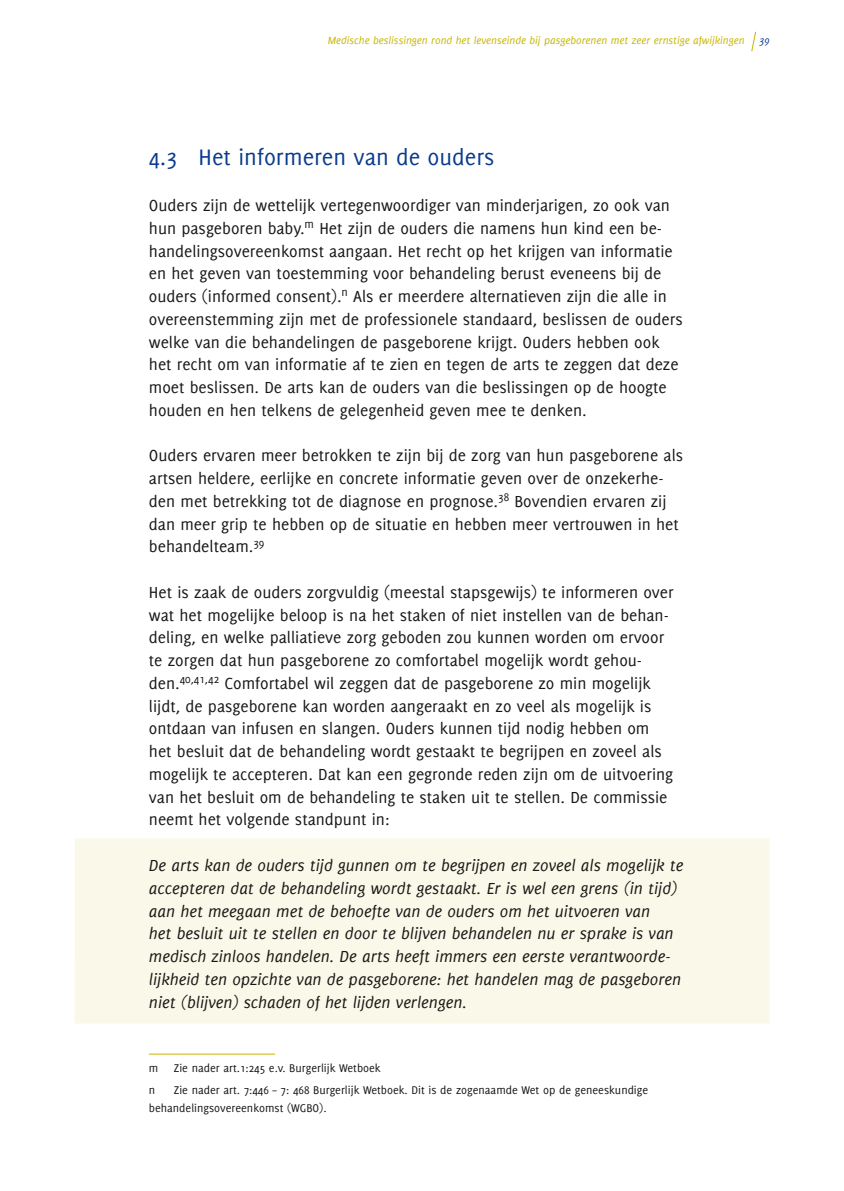
<style>
.page{position:relative;width:844px;height:1191px;background:#fff}
.page>*{position:absolute;margin:0;border:0;box-sizing:border-box;transform-origin:0 0}
.t1{font:24.5px "Delicious";color:#0b3c8b}
.t2{font:17.5px/22.8px "Delicious";color:#181716}
.t3{font:italic 17.5px/22.8px "Delicious";color:#181716}
.t4{font:12.25px/17.5px "Delicious";color:#181716}
.t5{font:italic 11.38px "Delicious";color:#c7b600}
.t6{font:italic 11.38px "Delicious";color:#0b3c8b}
</style>
<div class="page">
<svg style="left:751px;top:31px;width:5px;height:21px"></svg>
<div style="left:74px;top:838px;width:695px;height:185px;background:#faf8e8"></div>
<hr style="left:149px;top:1053px;width:126px;height:1px;background:#c7b600">
<p class="t5" style="left:327px;top:34px;width:418px">Medische beslissingen rond het levenseinde bij pasgeborenen met zeer ernstige afwijkingen</p>
<p class="t6" style="left:759px;top:34px;width:12px">39</p>
<h1 class="t1" style="left:149px;top:144px;width:347px">4.3 Het informeren van de ouders</h1>
<p class="t2" style="left:149px;top:194px;width:535px">Ouders zijn de wettelijk vertegenwoordiger van minderjarigen, zo ook van hun pasgeboren baby.<sup>m</sup> Het zijn de ouders die namens hun kind een be&shy;handelingsovereenkomst aangaan. Het recht op het krijgen van informatie en het geven van toestemming voor behandeling berust eveneens bij de ouders (informed consent).<sup>n</sup> Als er meerdere alternatieven zijn die alle in overeenstemming zijn met de professionele standaard, beslissen de ouders welke van die behandelingen de pasgeborene krijgt. Ouders hebben ook het recht om van informatie af te zien en tegen de arts te zeggen dat deze moet beslissen. De arts kan de ouders van die beslissingen op de hoogte houden en hen telkens de gelegenheid geven mee te denken.</p>
<p class="t2" style="left:149px;top:444px;width:535px">Ouders ervaren meer betrokken te zijn bij de zorg van hun pasgeborene als artsen heldere, eerlijke en concrete informatie geven over de onzekerhe&shy;den met betrekking tot de diagnose en prognose.<sup>38</sup> Bovendien ervaren zij dan meer grip te hebben op de situatie en hebben meer vertrouwen in het behandelteam.<sup>39</sup></p>
<p class="t2" style="left:149px;top:580px;width:526px">Het is zaak de ouders zorgvuldig (meestal stapsgewijs) te informeren over wat het mogelijke beloop is na het staken of niet instellen van de behan&shy;deling, en welke palliatieve zorg geboden zou kunnen worden om ervoor te zorgen dat hun pasgeborene zo comfortabel mogelijk wordt gehou&shy;den.<sup>40,41,42</sup> Comfortabel wil zeggen dat de pasgeborene zo min mogelijk lijdt, de pasgeborene kan worden aangeraakt en zo veel als mogelijk is ontdaan van infusen en slangen. Ouders kunnen tijd nodig hebben om het besluit dat de behandeling wordt gestaakt te begrijpen en zoveel als mogelijk te accepteren. Dat kan een gegronde reden zijn om de uitvoering van het besluit om de behandeling te staken uit te stellen. De commissie neemt het volgende standpunt in:</p>
<p class="t3" style="left:149px;top:854px;width:535px">De arts kan de ouders tijd gunnen om te begrijpen en zoveel als mogelijk te accepteren dat de behandeling wordt gestaakt. Er is wel een grens (in tijd) aan het meegaan met de behoefte van de ouders om het uitvoeren van<br>het besluit uit te stellen en door te blijven behandelen nu er sprake is van medisch zinloos handelen. De arts heeft immers een eerste verantwoorde&shy;lijkheid ten opzichte van de pasgeborene: het handelen mag de pasgeboren niet (blijven) schaden of het lijden verlengen.</p>
<p class="t4" style="left:149px;top:1058px;width:11px">m</p>
<p class="t4" style="left:174px;top:1058px;width:208px">Zie nader art.1:245 e.v. Burgerlijk Wetboek</p>
<p class="t4" style="left:149px;top:1081px;width:8px">n</p>
<p class="t4" style="left:149px;top:1081px;width:500px;text-indent:25px">Zie nader art. 7:446 – 7: 468 Burgerlijk Wetboek. Dit is de zogenaamde Wet op de geneeskundige behandelingsovereenkomst (WGBO).</p>
</div>
